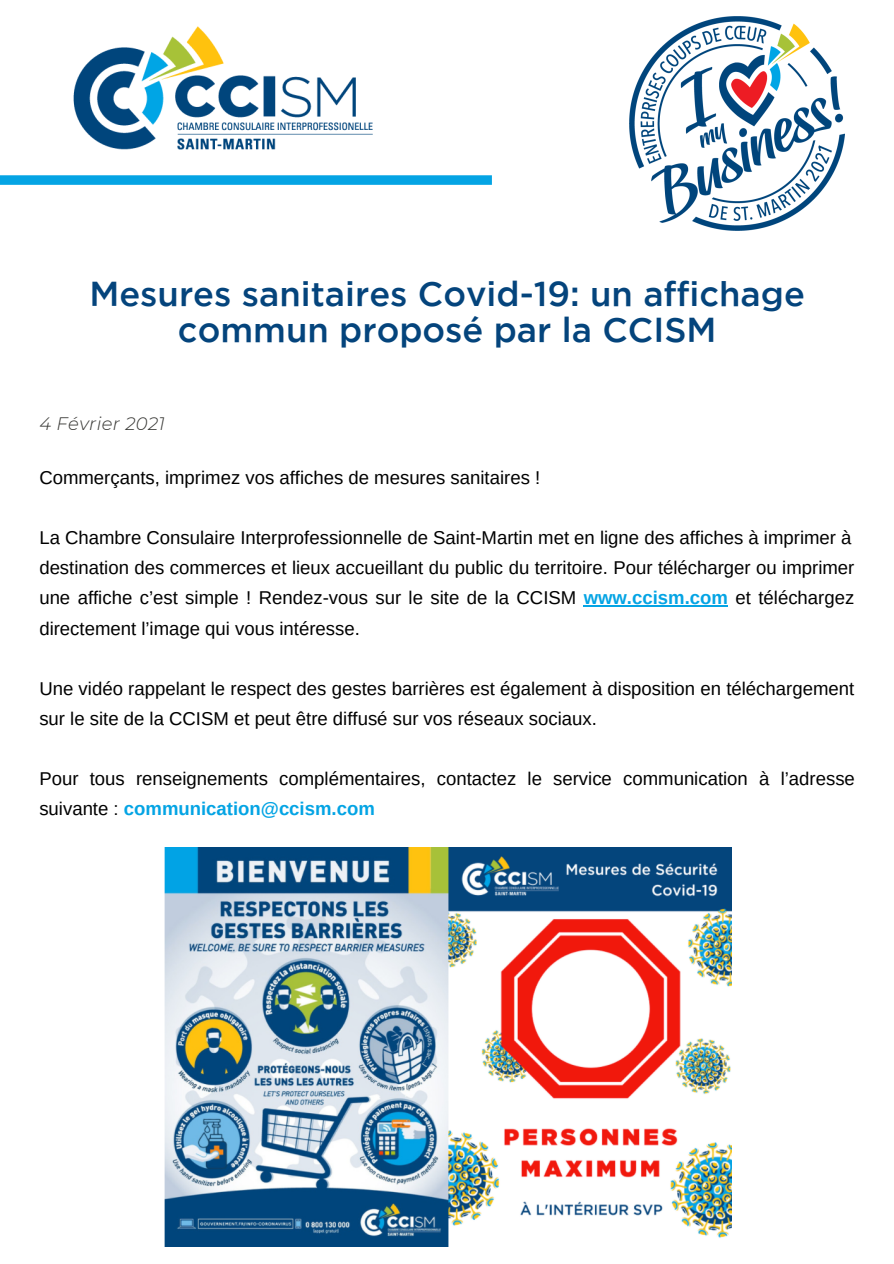
<style>
.page{position:relative;width:894px;height:1264px;background:#fff}
.page>*{position:absolute;margin:0;border:0;box-sizing:border-box;transform-origin:0 0}
.t1{font:500 34.5px/36px "i Ciel Gotham";color:#04447c;text-align:center}
.t2{font:18.6px/30.2px "Arimo";color:#000}
.t3{font:italic 300 18px "Montserrat";letter-spacing:.02em;color:#363633}
.s1{font-weight:700;color:#04a4e4}
</style>
<div class="page">
<img style="left:73px;top:26px;width:300px;height:124px">
<svg style="left:0;top:175px;width:492px;height:10px;background:#0ea7e5"></svg>
<hr style="left:583px;top:605px;width:144px;height:2px;background:#04a4e4">
<img style="left:629px;top:16px;width:215px;height:214px">
<img style="left:164px;top:847px;width:567px;height:398px">
<p class="t1" style="left:89px;top:277px;width:716px">Mesures sanitaires Covid-19: un affichage commun proposé par la CCISM</p>
<p class="t3" style="left:39px;top:412px;width:127px">4 Février 2021</p>
<p class="t2" style="left:39px;top:462px;width:502px">Commerçants, imprimez vos affiches de mesures sanitaires !</p>
<p class="t2" style="left:39px;top:522px;width:813px">La Chambre Consulaire Interprofessionnelle de Saint-Martin met en ligne des affiches à imprimer à</p>
<p class="t2" style="left:39px;top:553px;width:816px;text-align:justify">destination des commerces et lieux accueillant du public du territoire. Pour télécharger ou imprimer une affiche c’est simple ! Rendez-vous sur le site de la CCISM <span class="s1">www.ccism.com</span> et téléchargez directement l’image qui vous intéresse.</p>
<p class="t2" style="left:39px;top:673px;width:816px">Une vidéo rappelant le respect des gestes barrières est également à disposition en téléchargement sur le site de la CCISM et peut être diffusé sur vos réseaux sociaux.</p>
<p class="t2" style="left:39px;top:763px;width:816px">Pour tous renseignements complémentaires, contactez le service communication à l’adresse suivante : <span class="s1">communication@ccism.com</span></p>
</div>
